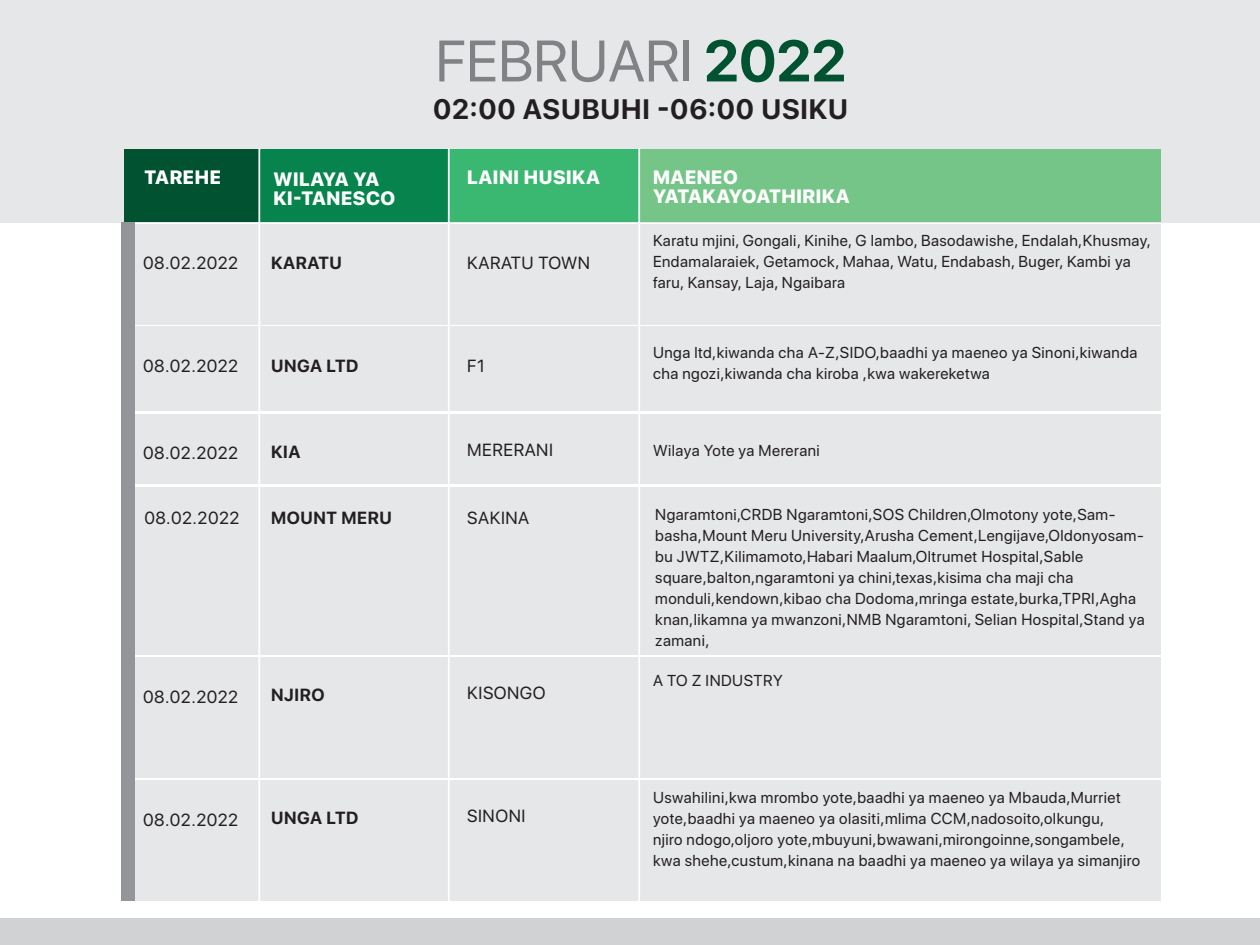
<style>
.page{position:relative;width:1260px;height:945px;background:#fff}
.page>*{position:absolute;margin:0;border:0;box-sizing:border-box;transform-origin:0 0}
.t1{font:58.1px "SF Pro Display";color:#808285}
.t2{font:700 28px "SF Pro Display";letter-spacing:.03em;color:#231f20}
.t3{font:800 19.25px/19.2px "SF Pro Display";letter-spacing:.03em;color:#fff}
.t4{font:17.5px "SF Pro Display";letter-spacing:.03em;color:#231f20}
.t5{font:700 17.5px "SF Pro Display";letter-spacing:.03em;color:#231f20}
.t6{font:15.75px/21px "SF Pro Display";letter-spacing:.03em;color:#231f20}
.s1{font-weight:700;color:#015230}
</style>
<div class="page">
<div style="left:0;top:0;width:1260px;height:222px;background:#e6e7e9"></div>
<div style="left:0;top:919px;width:1260px;height:26px;background:#d1d2d4"></div>
<div style="left:124px;top:149px;width:137px;height:73px;background:#015230"></div>
<div style="left:131px;top:224px;width:1030px;height:101px;background:#e6e7e9"></div>
<div style="left:131px;top:326px;width:1030px;height:85px;background:#e6e7e9"></div>
<div style="left:131px;top:414px;width:1030px;height:70px;background:#e6e7e9"></div>
<div style="left:131px;top:487px;width:1030px;height:167px;background:#e6e7e9"></div>
<div style="left:131px;top:657px;width:1030px;height:121px;background:#e6e7e9"></div>
<div style="left:131px;top:780px;width:1030px;height:121px;background:#e6e7e9"></div>
<div style="left:121px;top:222px;width:14px;height:312px;background:#939598"></div>
<div style="left:121px;top:529px;width:14px;height:372px;background:#939598"></div>
<div style="left:449px;top:149px;width:190px;height:73px;background:#3ab771"></div>
<div style="left:639px;top:149px;width:522px;height:73px;background:#76c588"></div>
<div style="left:259px;top:149px;width:190px;height:73px;background:#07844d"></div>
<hr style="left:258px;top:149px;width:2px;height:767px;background:#fff">
<hr style="left:448px;top:149px;width:2px;height:767px;background:#fff">
<hr style="left:638px;top:149px;width:2px;height:767px;background:#fff">
<h1 class="t1" style="left:435px;top:16px;width:412px">FEBRUARI <span class="s1">2022</span></h1>
<p class="t3" style="left:145px;top:166px;width:78px">TAREHE</p>
<p class="t3" style="left:273px;top:168px;width:123px">WILAYA YA<br>KI-TANESCO</p>
<h2 class="t2" style="left:433px;top:93px;width:416px">02:00 ASUBUHI -06:00 USIKU</h2>
<p class="t3" style="left:467px;top:166px;width:134px">LAINI HUSIKA</p>
<p class="t3" style="left:653px;top:166px;width:198px">MAENEO<br>YATAKAYOATHIRIKA</p>
<p class="t4" style="left:143px;top:249px;width:96px">08.02.2022</p>
<p class="t5" style="left:271px;top:253px;width:72px">KARATU</p>
<p class="t4" style="left:467px;top:249px;width:124px">KARATU TOWN</p>
<p class="t4" style="left:143px;top:352px;width:96px">08.02.2022</p>
<p class="t5" style="left:271px;top:355px;width:89px">UNGA LTD</p>
<p class="t4" style="left:467px;top:352px;width:19px">F1</p>
<p class="t6" style="left:653px;top:230px;width:499px">Karatu mjini, Gongali, Kinihe, G lambo, Basodawishe, Endalah,Khusmay,<br>Endamalaraiek, Getamock, Mahaa, Watu, Endabash, Buger, Kambi ya faru, Kansay, Laja, Ngaibara</p>
<p class="t6" style="left:653px;top:341px;width:486px">Unga ltd,kiwanda cha A-Z,SIDO,baadhi ya maeneo ya Sinoni,kiwanda cha ngozi,kiwanda cha kiroba ,kwa wakereketwa</p>
<p class="t4" style="left:143px;top:440px;width:96px">08.02.2022</p>
<p class="t5" style="left:271px;top:441px;width:31px">KIA</p>
<p class="t4" style="left:467px;top:436px;width:87px">MERERANI</p>
<p class="t6" style="left:653px;top:440px;width:168px">Wilaya Yote ya Mererani</p>
<p class="t4" style="left:144px;top:504px;width:96px">08.02.2022</p>
<p class="t5" style="left:271px;top:508px;width:122px">MOUNT MERU</p>
<p class="t4" style="left:467px;top:504px;width:64px">SAKINA</p>
<p class="t4" style="left:143px;top:683px;width:96px">08.02.2022</p>
<p class="t5" style="left:271px;top:685px;width:55px">NJIRO</p>
<p class="t4" style="left:467px;top:680px;width:80px">KISONGO</p>
<p class="t4" style="left:143px;top:806px;width:96px">08.02.2022</p>
<p class="t5" style="left:271px;top:808px;width:89px">UNGA LTD</p>
<p class="t4" style="left:467px;top:803px;width:60px">SINONI</p>
<p class="t6" style="left:655px;top:504px;width:491px">Ngaramtoni,CRDB Ngaramtoni,SOS Children,Olmotony yote,Sam&shy;basha,Mount Meru University,Arusha Cement,Lengijave,Oldonyosam&shy;bu JWTZ,Kilimamoto,Habari Maalum,Oltrumet Hospital,Sable square,balton,ngaramtoni ya chini,texas,kisima cha maji cha monduli,kendown,kibao cha Dodoma,mringa estate,burka,TPRI,Agha knan,likamna ya mwanzoni,NMB Ngaramtoni, Selian Hospital,Stand ya zamani,</p>
<p class="t6" style="left:653px;top:670px;width:131px">A TO Z INDUSTRY</p>
<p class="t6" style="left:653px;top:787px;width:489px">Uswahilini,kwa mrombo yote,baadhi ya maeneo ya Mbauda,Murriet yote,baadhi ya maeneo ya olasiti,mlima CCM,nadosoito,olkungu,<br>njiro ndogo,oljoro yote,mbuyuni,bwawani,mirongoinne,songambele, kwa shehe,custum,kinana na baadhi ya maeneo ya wilaya ya simanjiro</p>
</div>
